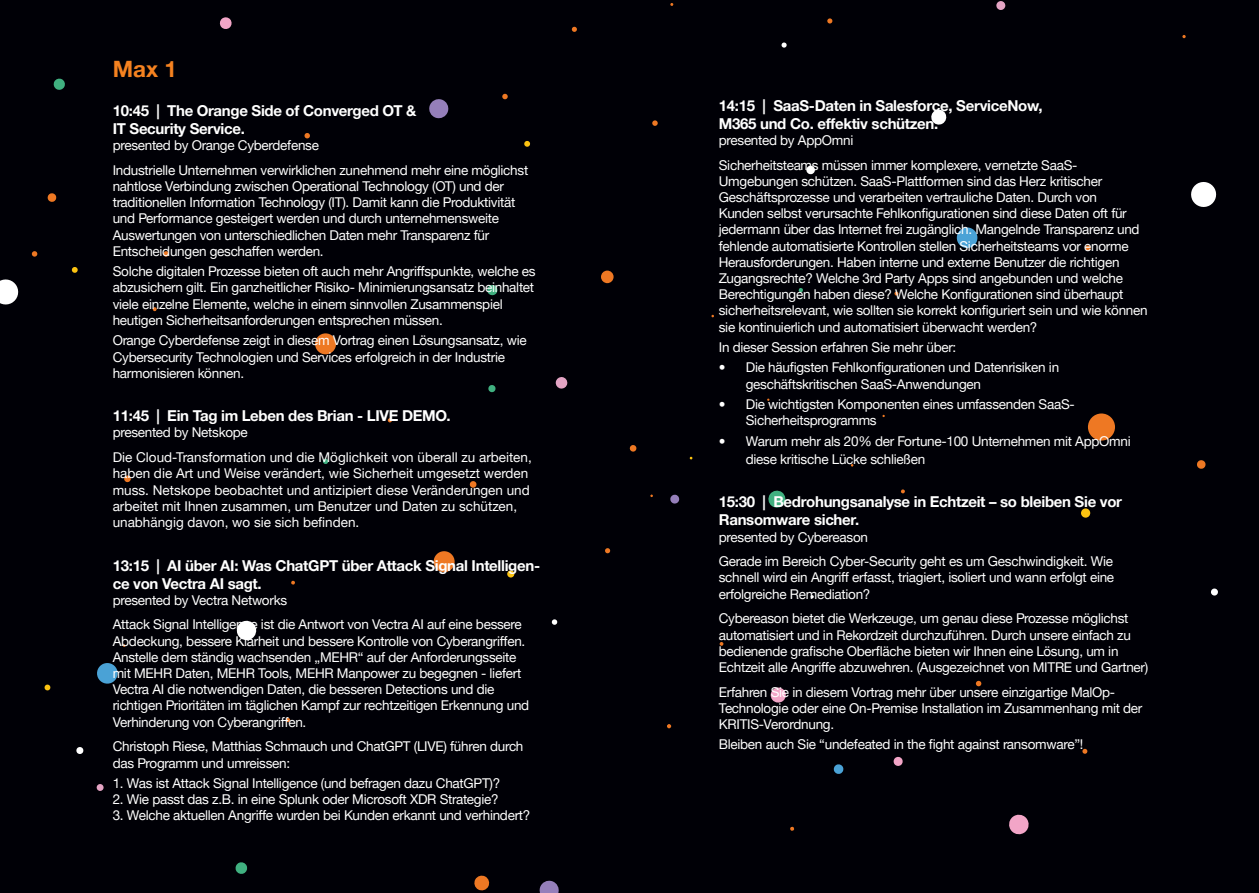
<style>
.page{position:relative;width:1259px;height:893px;background:#000006}
.page>*{position:absolute;margin:0;border:0;box-sizing:border-box;transform-origin:0 0}
.t1{font:700 22.5px "Helvetica Neue";color:#f58220}
.t2{font:700 15px/18px "Helvetica Neue";letter-spacing:-.02em;color:#fff}
.Aufzählung{font:13.5px/16.2px "Helvetica Neue";letter-spacing:-.02em;color:#fff}
.Aufzählung-2{font:13.5px/16.2px "Helvetica Neue";color:#fff}
.Presented_by{font:13.5px "Helvetica Neue";letter-spacing:-.02em;color:#fff}
</style>
<div class="page">
<svg style="left:97px;top:663px;width:21px;height:21px"></svg>
<svg style="left:32px;top:251px;width:5px;height:6px"></svg>
<svg style="left:304px;top:133px;width:6px;height:6px"></svg>
<div style="left:1081px;top:508px;width:9px;height:10px;background:#fbc211;border-radius:50%"></div>
<svg style="left:44px;top:684px;width:7px;height:7px"></svg>
<svg style="left:0;top:279px;width:19px;height:26px"></svg>
<svg style="left:53px;top:78px;width:12px;height:12px"></svg>
<svg style="left:163px;top:251px;width:6px;height:6px"></svg>
<svg style="left:71px;top:267px;width:7px;height:6px"></svg>
<svg style="left:1197px;top:460px;width:9px;height:9px"></svg>
<svg style="left:235px;top:862px;width:13px;height:12px"></svg>
<svg style="left:47px;top:193px;width:10px;height:9px"></svg>
<svg style="left:219px;top:17px;width:13px;height:12px"></svg>
<div style="left:1087px;top:413px;width:28px;height:28px;background:#ee7823;border-radius:50%"></div>
<svg style="left:76px;top:747px;width:8px;height:7px"></svg>
<svg style="left:956px;top:227px;width:22px;height:21px"></svg>
<svg style="left:1211px;top:588px;width:7px;height:8px"></svg>
<svg style="left:976px;top:681px;width:5px;height:5px"></svg>
<svg style="left:539px;top:880px;width:20px;height:13px"></svg>
<svg style="left:806px;top:165px;width:9px;height:10px"></svg>
<svg style="left:652px;top:120px;width:6px;height:6px"></svg>
<svg style="left:474px;top:875px;width:16px;height:16px"></svg>
<svg style="left:1191px;top:182px;width:26px;height:25px"></svg>
<svg style="left:429px;top:99px;width:20px;height:20px"></svg>
<svg style="left:524px;top:141px;width:6px;height:6px"></svg>
<svg style="left:502px;top:94px;width:6px;height:5px"></svg>
<svg style="left:1009px;top:814px;width:20px;height:21px"></svg>
<svg style="left:1082px;top:748px;width:5px;height:6px"></svg>
<svg style="left:781px;top:42px;width:6px;height:6px"></svg>
<svg style="left:790px;top:826px;width:4px;height:5px"></svg>
<svg style="left:931px;top:109px;width:16px;height:16px"></svg>
<div style="left:996px;top:1px;width:9px;height:9px;background:#e4a4c4;border-radius:50%"></div>
<svg style="left:827px;top:18px;width:5px;height:6px"></svg>
<svg style="left:571px;top:27px;width:6px;height:5px"></svg>
<svg style="left:1085px;top:245px;width:5px;height:6px"></svg>
<div style="left:507px;top:570px;width:7px;height:8px;background:#fbc211;border-radius:50%"></div>
<svg style="left:469px;top:481px;width:8px;height:7px"></svg>
<div style="left:433px;top:551px;width:22px;height:21px;background:#ee7823;border-radius:50%"></div>
<svg style="left:551px;top:619px;width:6px;height:6px"></svg>
<svg style="left:667px;top:724px;width:4px;height:4px"></svg>
<svg style="left:488px;top:385px;width:8px;height:8px"></svg>
<svg style="left:605px;top:548px;width:5px;height:6px"></svg>
<svg style="left:236px;top:620px;width:21px;height:21px"></svg>
<svg style="left:770px;top:687px;width:16px;height:16px"></svg>
<svg style="left:388px;top:418px;width:4px;height:4px"></svg>
<svg style="left:719px;top:642px;width:4px;height:4px"></svg>
<svg style="left:323px;top:458px;width:6px;height:6px"></svg>
<svg style="left:291px;top:580px;width:4px;height:5px"></svg>
<svg style="left:555px;top:377px;width:13px;height:12px"></svg>
<div style="left:124px;top:475px;width:7px;height:7px;background:#ee7823;border-radius:50%"></div>
<svg style="left:629px;top:445px;width:8px;height:7px"></svg>
<svg style="left:768px;top:490px;width:18px;height:18px"></svg>
<div style="left:315px;top:333px;width:21px;height:21px;background:#ee7823;border-radius:50%"></div>
<svg style="left:833px;top:764px;width:11px;height:10px"></svg>
<svg style="left:810px;top:595px;width:4px;height:4px"></svg>
<svg style="left:798px;top:288px;width:5px;height:5px"></svg>
<svg style="left:670px;top:494px;width:9px;height:10px"></svg>
<svg style="left:893px;top:756px;width:10px;height:10px"></svg>
<div style="left:96px;top:784px;width:8px;height:7px;background:#e4a4c4;border-radius:50%"></div>
<svg style="left:894px;top:291px;width:4px;height:5px"></svg>
<svg style="left:152px;top:307px;width:5px;height:4px"></svg>
<svg style="left:487px;top:285px;width:11px;height:11px"></svg>
<div style="left:601px;top:270px;width:12px;height:13px;background:#ee7823;border-radius:50%"></div>
<svg style="left:900px;top:489px;width:5px;height:5px"></svg>
<svg style="left:286px;top:718px;width:4px;height:4px"></svg>
<h1 class="t1" style="left:113px;top:55px;width:66px">Max 1</h1>
<p class="t2" style="left:113px;top:101px;width:305px">10:45 | The Orange Side of Converged OT &amp;<br>IT Security Service.</p>
<p class="Presented_by" style="left:113px;top:137px;width:208px">presented by Orange Cyberdefense</p>
<p class="Aufzählung" style="left:113px;top:162px;width:417px">Industrielle Unternehmen verwirklichen zunehmend mehr eine möglichst nahtlose Verbindung zwischen Operational Technology (OT) und der traditionellen Information Technology (IT). Damit kann die Produktivität und Performance gesteigert werden und durch unternehmensweite Auswertungen von unterschiedlichen Daten mehr Transparenz für Entscheidungen geschaffen werden.</p>
<p class="Aufzählung" style="left:113px;top:263px;width:424px">Solche digitalen Prozesse bieten oft auch mehr Angriffspunkte, welche es abzusichern gilt. Ein ganzheitlicher Risiko- Minimierungsansatz beinhaltet viele einzelne Elemente, welche in einem sinnvollen Zusammenspiel heutigen Sicherheitsanforderungen entsprechen müssen.</p>
<p class="Aufzählung" style="left:113px;top:332px;width:415px">Orange Cyberdefense zeigt in diesem Vortrag einen Lösungsansatz, wie<br>Cybersecurity Technologien und Services erfolgreich in der Industrie harmonisieren können.</p>
<p class="t2" style="left:113px;top:407px;width:339px">11:45 | Ein Tag im Leben des Brian - LIVE DEMO.</p>
<p class="Presented_by" style="left:113px;top:424px;width:137px">presented by Netskope</p>
<p class="Aufzählung-2" style="left:113px;top:449px;width:420px">Die Cloud-Transformation und die Möglichkeit von überall zu arbeiten, haben die Art und Weise verändert, wie Sicherheit umgesetzt werden muss. Netskope beobachtet und antizipiert diese Veränderungen und arbeitet mit Ihnen zusammen, um Benutzer und Daten zu schützen, unabhängig davon, wo sie sich befinden.</p>
<p class="t2" style="left:113px;top:556px;width:429px">13:15 | AI über AI: Was ChatGPT über Attack Signal Intelligen&shy;ce von Vectra AI sagt.</p>
<p class="Presented_by" style="left:113px;top:592px;width:176px">presented by Vectra Networks</p>
<p class="Aufzählung" style="left:113px;top:616px;width:418px">Attack Signal Intelligence ist die Antwort von Vectra AI auf eine bessere Abdeckung, bessere Klarheit und bessere Kontrolle von Cyberangriffen.<br>Anstelle dem ständig wachsenden „MEHR“ auf der Anforderungsseite mit MEHR Daten, MEHR Tools, MEHR Manpower zu begegnen - liefert Vectra AI die notwendigen Daten, die besseren Detections und die richtigen Prioritäten im täglichen Kampf zur rechtzeitigen Erkennung und Verhinderung von Cyberangriffen.</p>
<p class="Aufzählung" style="left:113px;top:738px;width:412px">Christoph Riese, Matthias Schmauch und ChatGPT (LIVE) führen durch das Programm und umreissen:</p>
<p class="Aufzählung" style="left:113px;top:775px;width:389px">1. Was ist Attack Signal Intelligence (und befragen dazu ChatGPT)?</p>
<p class="Aufzählung" style="left:113px;top:791px;width:387px">2. Wie passt das z.B. in eine Splunk oder Microsoft XDR Strategie?</p>
<p class="Aufzählung" style="left:113px;top:807px;width:419px">3. Welche aktuellen Angriffe wurden bei Kunden erkannt und verhindert?</p>
<p class="t2" style="left:719px;top:96px;width:325px">14:15 | SaaS-Daten in Salesforce, ServiceNow,<br>M365 und Co. effektiv schützen.</p>
<p class="Presented_by" style="left:719px;top:132px;width:136px">presented by AppOmni</p>
<p class="Aufzählung" style="left:719px;top:157px;width:430px">Sicherheitsteams müssen immer komplexere, vernetzte SaaS-Umgebungen schützen. SaaS-Plattformen sind das Herz kritischer Geschäftsprozesse und verarbeiten vertrauliche Daten. Durch von<br>Kunden selbst verursachte Fehlkonfigurationen sind diese Daten oft für jedermann über das Internet frei zugänglich. Mangelnde Transparenz und fehlende automatisierte Kontrollen stellen Sicherheitsteams vor enorme Herausforderungen. Haben interne und externe Benutzer die richtigen Zugangsrechte? Welche 3rd Party Apps sind angebunden und welche Berechtigungen haben diese? Welche Konfigurationen sind überhaupt sicherheitsrelevant, wie sollten sie korrekt konfiguriert sein und wie können sie kontinuierlich und automatisiert überwacht werden?</p>
<p class="Aufzählung" style="left:719px;top:339px;width:239px">In dieser Session erfahren Sie mehr über:</p>
<p class="Aufzählung" style="left:746px;top:359px;width:315px;text-indent:-27px">• Die häufigsten Fehlkonfigurationen und Datenrisiken in geschäftskritischen SaaS-Anwendungen</p>
<p class="Aufzählung" style="left:746px;top:396px;width:330px;text-indent:-27px">• Die wichtigsten Komponenten eines umfassenden SaaS-<br>Sicherheitsprogramms</p>
<p class="Aufzählung" style="left:746px;top:432px;width:386px;line-height:18px;text-indent:-27px">• Warum mehr als 20% der Fortune-100 Unternehmen mit AppOmni diese kritische Lücke schließen</p>
<p class="t2" style="left:719px;top:493px;width:405px">15:30 | Bedrohungsanalyse in Echtzeit – so bleiben Sie vor<br>Ransomware sicher.</p>
<p class="Presented_by" style="left:719px;top:528px;width:151px">presented by Cybereason</p>
<p class="Aufzählung" style="left:719px;top:553px;width:397px;text-align:justify">Gerade im Bereich Cyber-Security geht es um Geschwindigkeit. Wie schnell wird ein Angriff erfasst, triagiert, isoliert und wann erfolgt eine erfolgreiche Remediation?</p>
<p class="Aufzählung" style="left:719px;top:610px;width:431px">Cybereason bietet die Werkzeuge, um genau diese Prozesse möglichst automatisiert und in Rekordzeit durchzuführen. Durch unsere einfach zu bedienende grafische Oberfläche bieten wir Ihnen eine Lösung, um in Echtzeit alle Angriffe abzuwehren. (Ausgezeichnet von MITRE und Gartner)</p>
<p class="Aufzählung" style="left:719px;top:684px;width:425px">Erfahren Sie in diesem Vortrag mehr über unsere einzigartige MalOp-<br>Technologie oder eine On-Premise Installation im Zusammenhang mit der<br>KRITIS-Verordnung.</p>
<p class="Aufzählung" style="left:719px;top:736px;width:366px">Bleiben auch Sie “undefeated in the fight against ransomware”!</p>
</div>
